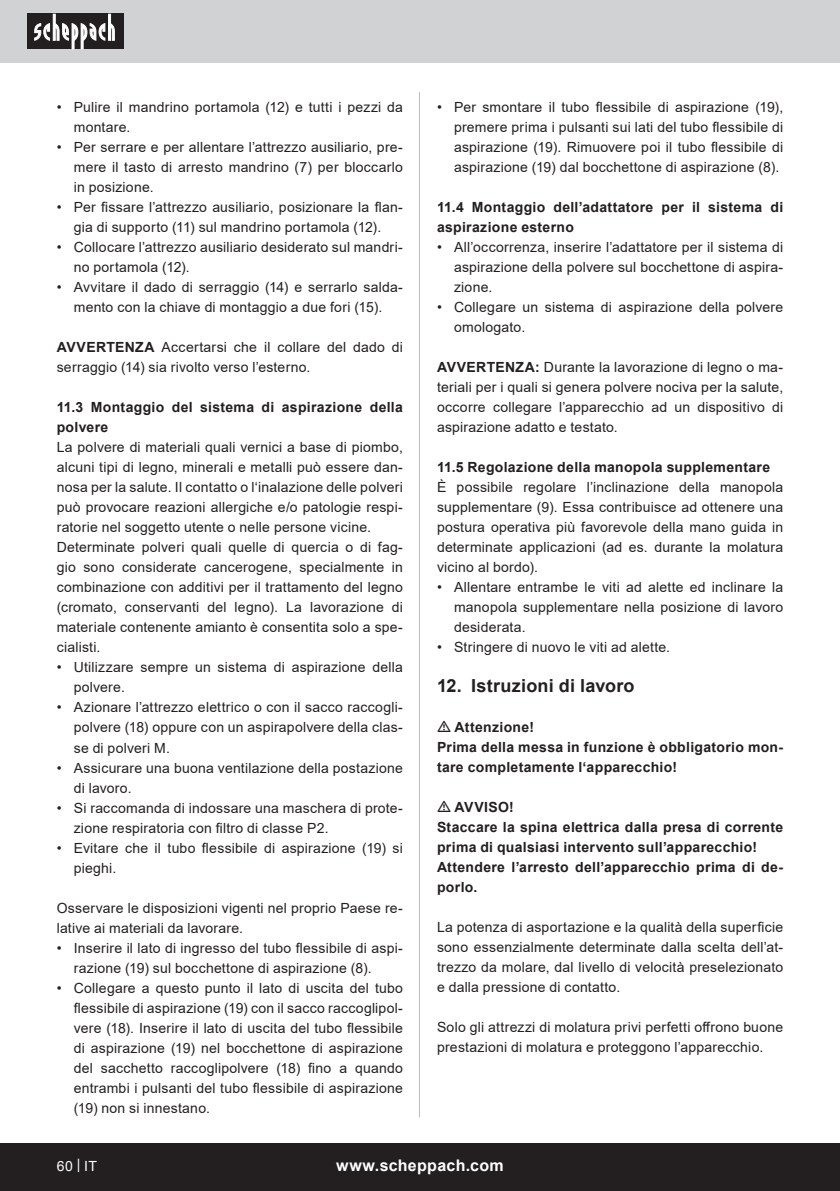
<style>
.page{position:relative;width:840px;height:1191px;background:#fff}
.page>*{position:absolute;margin:0;border:0;box-sizing:border-box;transform-origin:0 0}
.t1{font:700 18px "Arial";letter-spacing:.01em;color:#231f20}
.t2{font:700 16px "Arial";letter-spacing:.02em;color:#fff}
.t3{font:14px/20px "Arial";letter-spacing:.015em;color:#231f20}
.t4{font:700 14px/20px "Arial";letter-spacing:.02em;color:#231f20}
.t5{font:14px "Arial";color:#fff}
.s1{font-weight:700}
</style>
<div class="page">
<div style="left:0;top:0;width:839px;height:63px;background:#d1d2d4"></div>
<div style="left:0;top:1143px;width:839px;height:48px;background:#231f20"></div>
<div style="left:27px;top:14px;width:96px;height:35px;background:#231f20"></div>
<svg style="left:34px;top:14px;width:81px;height:35px"></svg>
<hr style="left:419px;top:92px;width:1px;height:1025px;background:#b9bdc0">
<p class="t3" style="left:74px;top:97px;width:330px;text-indent:-17px">• Pulire il mandrino portamola (12) e tutti i pezzi da montare.</p>
<p class="t3" style="left:74px;top:137px;width:330px;text-align:justify;text-indent:-17px">• Per serrare e per allentare l’attrezzo ausiliario, pre&shy;mere il tasto di arresto mandrino (7) per bloccarlo in posizione.</p>
<p class="t3" style="left:57px;top:197px;width:347px;text-align:center">• Per fissare l’attrezzo ausiliario, posizionare la flan&shy;gia di supporto (11) sul mandrino portamola (12).</p>
<p class="t3" style="left:74px;top:237px;width:330px;text-indent:-17px">• Collocare l’attrezzo ausiliario desiderato sul mandri&shy;no portamola (12).</p>
<p class="t3" style="left:57px;top:277px;width:347px;text-align:center">• Avvitare il dado di serraggio (14) e serrarlo salda&shy;mento con la chiave di montaggio a due fori (15).</p>
<p class="t3" style="left:57px;top:337px;width:347px"><span class="s1">AVVERTENZA</span> Accertarsi che il collare del dado di serraggio (14) sia rivolto verso l’esterno.</p>
<p class="t4" style="left:57px;top:397px;width:347px">11.3 Montaggio del sistema di aspirazione della polvere</p>
<p class="t3" style="left:57px;top:437px;width:347px">La polvere di materiali quali vernici a base di piombo, alcuni tipi di legno, minerali e metalli può essere dan&shy;nosa per la salute. Il contatto o l‘inalazione delle polveri può provocare reazioni allergiche e/o patologie respi&shy;ratorie nel soggetto utente o nelle persone vicine.<br>Determinate polveri quali quelle di quercia o di fag&shy;gio sono considerate cancerogene, specialmente in combinazione con additivi per il trattamento del legno (cromato, conservanti del legno). La lavorazione di materiale contenente amianto è consentita solo a spe&shy;cialisti.</p>
<p class="t3" style="left:74px;top:657px;width:330px;text-indent:-17px">• Utilizzare sempre un sistema di aspirazione della polvere.</p>
<p class="t3" style="left:74px;top:697px;width:330px;text-align:justify;text-indent:-17px">• Azionare l’attrezzo elettrico o con il sacco raccogli&shy;polvere (18) oppure con un aspirapolvere della clas&shy;se di polveri M.</p>
<p class="t3" style="left:74px;top:757px;width:330px;text-indent:-17px">• Assicurare una buona ventilazione della postazione di lavoro.</p>
<p class="t3" style="left:74px;top:797px;width:330px;text-indent:-17px">• Si raccomanda di indossare una maschera di prote&shy;zione respiratoria con filtro di classe P2.</p>
<p class="t3" style="left:74px;top:837px;width:330px;text-indent:-17px">• Evitare che il tubo flessibile di aspirazione (19) si pieghi.</p>
<p class="t3" style="left:57px;top:897px;width:347px">Osservare le disposizioni vigenti nel proprio Paese re&shy;lative ai materiali da lavorare.</p>
<p class="t3" style="left:74px;top:937px;width:330px;text-indent:-17px">• Inserire il lato di ingresso del tubo flessibile di aspi&shy;razione (19) sul bocchettone di aspirazione (8).</p>
<p class="t3" style="left:74px;top:977px;width:330px;text-align:justify;text-indent:-17px">• Collegare a questo punto il lato di uscita del tubo flessibile di aspirazione (19) con il sacco raccoglipol&shy;vere (18). Inserire il lato di uscita del tubo flessibile di aspirazione (19) nel bocchettone di aspirazione del sacchetto raccoglipolvere (18) fino a quando entrambi i pulsanti del tubo flessibile di aspirazione (19) non si innestano.</p>
<p class="t3" style="left:454px;top:97px;width:330px;text-align:justify;text-indent:-17px">• Per smontare il tubo flessibile di aspirazione (19), premere prima i pulsanti sui lati del tubo flessibile di aspirazione (19). Rimuovere poi il tubo flessibile di aspirazione (19) dal bocchettone di aspirazione (8).</p>
<p class="t4" style="left:437px;top:197px;width:347px">11.4 Montaggio dell’adattatore per il sistema di aspirazione esterno</p>
<p class="t3" style="left:454px;top:237px;width:330px;text-align:justify;text-indent:-17px">• All’occorrenza, inserire l’adattatore per il sistema di aspirazione della polvere sul bocchettone di aspira&shy;zione.</p>
<p class="t3" style="left:454px;top:297px;width:330px;text-indent:-17px">• Collegare un sistema di aspirazione della polvere omologato.</p>
<p class="t3" style="left:437px;top:357px;width:347px;text-align:justify"><span class="s1">AVVERTENZA:</span> Durante la lavorazione di legno o ma&shy;teriali per i quali si genera polvere nociva per la salute, occorre collegare l’apparecchio ad un dispositivo di aspirazione adatto e testato.</p>
<p class="t4" style="left:437px;top:457px;width:334px">11.5 Regolazione della manopola supplementare</p>
<p class="t3" style="left:437px;top:477px;width:347px;text-align:justify">È possibile regolare l’inclinazione della manopola supplementare (9). Essa contribuisce ad ottenere una postura operativa più favorevole della mano guida in determinate applicazioni (ad es. durante la molatura vicino al bordo).</p>
<p class="t3" style="left:454px;top:577px;width:330px;text-align:justify;text-indent:-17px">• Allentare entrambe le viti ad alette ed inclinare la manopola supplementare nella posizione di lavoro desiderata.</p>
<p class="t3" style="left:437px;top:637px;width:234px">• Stringere di nuovo le viti ad alette.</p>
<p class="t1" style="left:437px;top:673px;width:199px">12. Istruzioni di lavoro</p>
<p class="t4" style="left:437px;top:717px;width:347px;text-indent:18px">Attenzione!<br>Prima della messa in funzione è obbligatorio mon&shy;tare completamente l‘apparecchio!</p>
<p class="t4" style="left:437px;top:797px;width:347px;text-indent:18px">AVVISO!<br>Staccare la spina elettrica dalla presa di corrente prima di qualsiasi intervento sull’apparecchio!<br>Attendere l’arresto dell’apparecchio prima di de&shy;porlo.</p>
<p class="t3" style="left:437px;top:917px;width:347px;text-align:justify">La potenza di asportazione e la qualità della superficie sono essenzialmente determinate dalla scelta dell’at&shy;trezzo da molare, dal livello di velocità preselezionato e dalla pressione di contatto.</p>
<p class="t3" style="left:437px;top:1017px;width:347px">Solo gli attrezzi di molatura privi perfetti offrono buone prestazioni di molatura e proteggono l’apparecchio.</p>
<p class="t5" style="left:57px;top:1156px;width:42px">60 | IT</p>
<p class="t2" style="left:336px;top:1154px;width:169px">www.scheppach.com</p>
</div>
